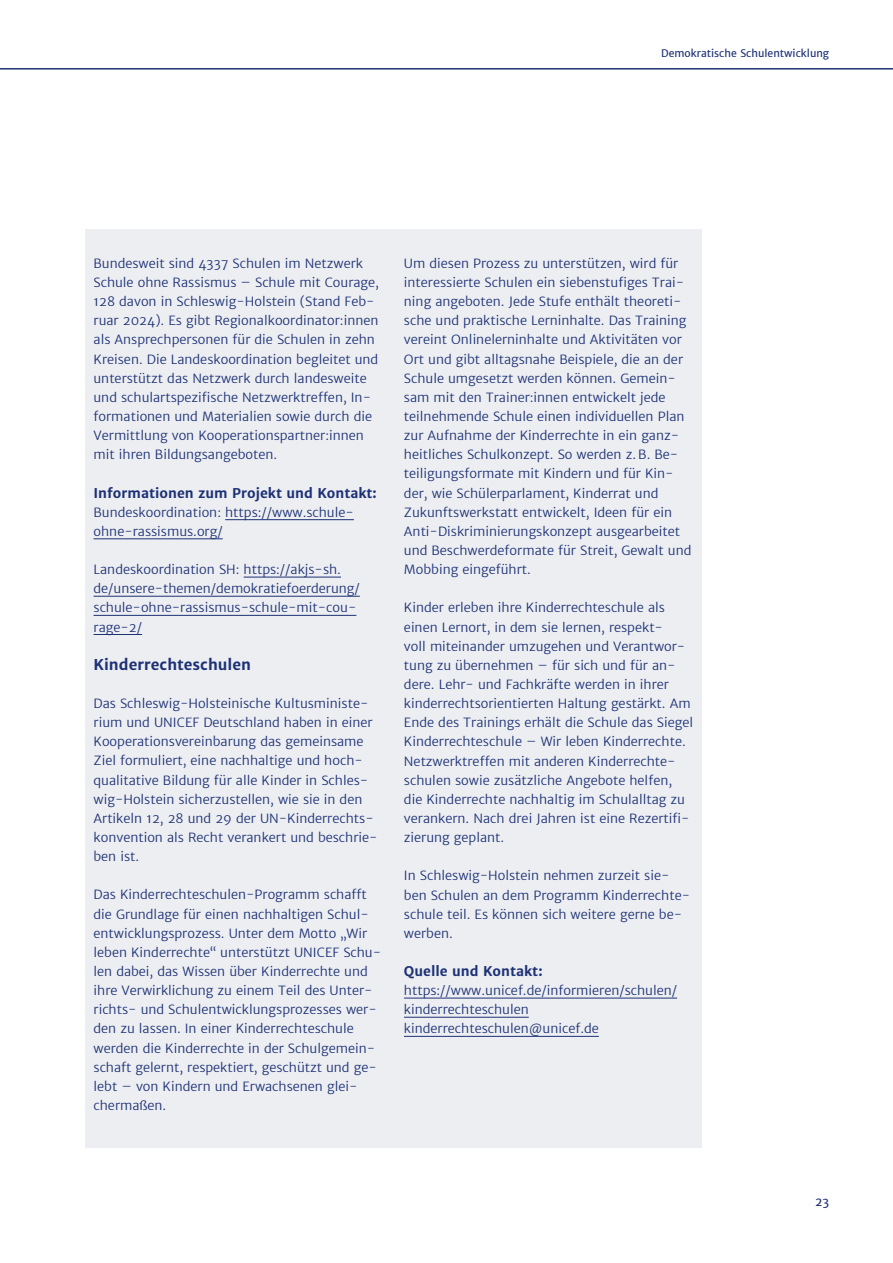
<style>
.page{position:relative;width:893px;height:1263px;background:#fff}
.page>*{position:absolute;margin:0;border:0;box-sizing:border-box;transform-origin:0 0}
.t1{font:700 15px "Merriweather Sans";color:#1d3176}
.t2{font:700 13.5px "Merriweather Sans";color:#1d3176}
.t3{font:300 12.75px/19.2px "Merriweather Sans";color:#1d3176}
.t4{font:12px "Merriweather Sans";color:#1d3176}
.t5{font:10.5px "Merriweather Sans";color:#1d3176}
</style>
<div class="page">
<hr style="left:0;top:68px;width:893px;height:2px;background:#1d3176">
<div style="left:85px;top:230px;width:617px;height:918px;background:#eceef1"></div>
<hr style="left:404px;top:998px;width:273px;height:1px;background:#1d3176">
<hr style="left:404px;top:1017px;width:125px;height:1px;background:#1d3176">
<hr style="left:404px;top:1036px;width:195px;height:1px;background:#1d3176">
<hr style="left:225px;top:519px;width:129px;height:1px;background:#1d3176">
<hr style="left:94px;top:538px;width:129px;height:1px;background:#1d3176">
<hr style="left:244px;top:577px;width:97px;height:1px;background:#1d3176">
<hr style="left:94px;top:596px;width:266px;height:1px;background:#1d3176">
<hr style="left:94px;top:615px;width:262px;height:1px;background:#1d3176">
<hr style="left:94px;top:634px;width:48px;height:1px;background:#1d3176">
<p class="t5" style="left:661px;top:47px;width:169px">Demokratische Schulentwicklung</p>
<p class="t3" style="left:94px;top:254px;width:287px">Bundesweit sind 4337 Schulen im Netzwerk Schule ohne Rassismus – Schule mit Courage, 128 davon in Schleswig-Holstein (Stand Feb&shy;ruar 2024). Es gibt Regionalkoordinator:innen als Ansprechpersonen für die Schulen in zehn Kreisen. Die Landeskoordination begleitet und unterstützt das Netzwerk durch landesweite und schulartspezifische Netzwerktreffen, In&shy;formationen und Materialien sowie durch die Vermittlung von Kooperationspartner:innen mit ihren Bildungsangeboten.</p>
<p class="t2" style="left:94px;top:484px;width:285px">Informationen zum Projekt und Kontakt:</p>
<p class="t3" style="left:94px;top:502px;width:262px">Bundeskoordination: https://www.schule&shy;ohne-rassismus.org/</p>
<p class="t3" style="left:94px;top:560px;width:268px">Landeskoordination SH: https://akjs-sh. de/unsere-themen/demokratiefoerderung/ schule-ohne-rassismus-schule-mit-cou&shy;rage-2/</p>
<p class="t1" style="left:94px;top:655px;width:159px">Kinderrechteschulen</p>
<p class="t3" style="left:94px;top:694px;width:286px">Das Schleswig-Holsteinische Kultusministe&shy;rium und UNICEF Deutschland haben in einer Kooperationsvereinbarung das gemeinsame Ziel formuliert, eine nachhaltige und hoch&shy;qualitative Bildung für alle Kinder in Schles&shy;wig-Holstein sicherzustellen, wie sie in den Artikeln 12, 28 und 29 der UN-Kinderrechts&shy;konvention als Recht verankert und beschrie&shy;ben ist.</p>
<p class="t3" style="left:94px;top:885px;width:289px">Das Kinderrechteschulen-Programm schafft die Grundlage für einen nachhaltigen Schul&shy;entwicklungsprozess. Unter dem Motto „Wir leben Kinderrechte“ unterstützt UNICEF Schu&shy;len dabei, das Wissen über Kinderrechte und ihre Verwirklichung zu einem Teil des Unter&shy;richts- und Schulentwicklungsprozesses wer&shy;den zu lassen. In einer Kinderrechteschule werden die Kinderrechte in der Schulgemein&shy;schaft gelernt, respektiert, geschützt und ge&shy;lebt – von Kindern und Erwachsenen glei&shy;chermaßen.</p>
<p class="t3" style="left:404px;top:254px;width:289px">Um diesen Prozess zu unterstützen, wird für interessierte Schulen ein siebenstufiges Trai&shy;ning angeboten. Jede Stufe enthält theoreti&shy;sche und praktische Lerninhalte. Das Training vereint Onlinelerninhalte und Aktivitäten vor Ort und gibt alltagsnahe Beispiele, die an der Schule umgesetzt werden können. Gemein&shy;sam mit den Trainer:innen entwickelt jede teilnehmende Schule einen individuellen Plan zur Aufnahme der Kinderrechte in ein ganz&shy;heitliches Schulkonzept. So werden z. B. Be&shy;teiligungsformate mit Kindern und für Kin&shy;der, wie Schülerparlament, Kinderrat und Zukunftswerkstatt entwickelt, Ideen für ein Anti-Diskriminierungskonzept ausgearbeitet und Beschwerdeformate für Streit, Gewalt und Mobbing eingeführt.</p>
<p class="t3" style="left:404px;top:598px;width:291px">Kinder erleben ihre Kinderrechteschule als einen Lernort, in dem sie lernen, respekt-<br>voll miteinander umzugehen und Verantwor&shy;tung zu übernehmen – für sich und für an&shy;dere. Lehr- und Fachkräfte werden in ihrer kinderrechtsorientierten Haltung gestärkt. Am Ende des Trainings erhält die Schule das Siegel Kinderrechteschule – Wir leben Kinderrechte.<br>Netzwerktreffen mit anderen Kinderrechte&shy;schulen sowie zusätzliche Angebote helfen, die Kinderrechte nachhaltig im Schulalltag zu verankern. Nach drei Jahren ist eine Rezertifi&shy;zierung geplant.</p>
<p class="t3" style="left:404px;top:866px;width:288px">In Schleswig-Holstein nehmen zurzeit sie&shy;ben Schulen an dem Programm Kinderrechte&shy;schule teil. Es können sich weitere gerne be&shy;werben.</p>
<p class="t2" style="left:404px;top:962px;width:140px">Quelle und Kontakt:</p>
<p class="t3" style="left:404px;top:981px;width:275px">https://www.unicef.de/informieren/schulen/ kinderrechteschulen kinderrechteschulen@unicef.de</p>
<p class="t4" style="left:815px;top:1193px;width:16px">23</p>
</div>
